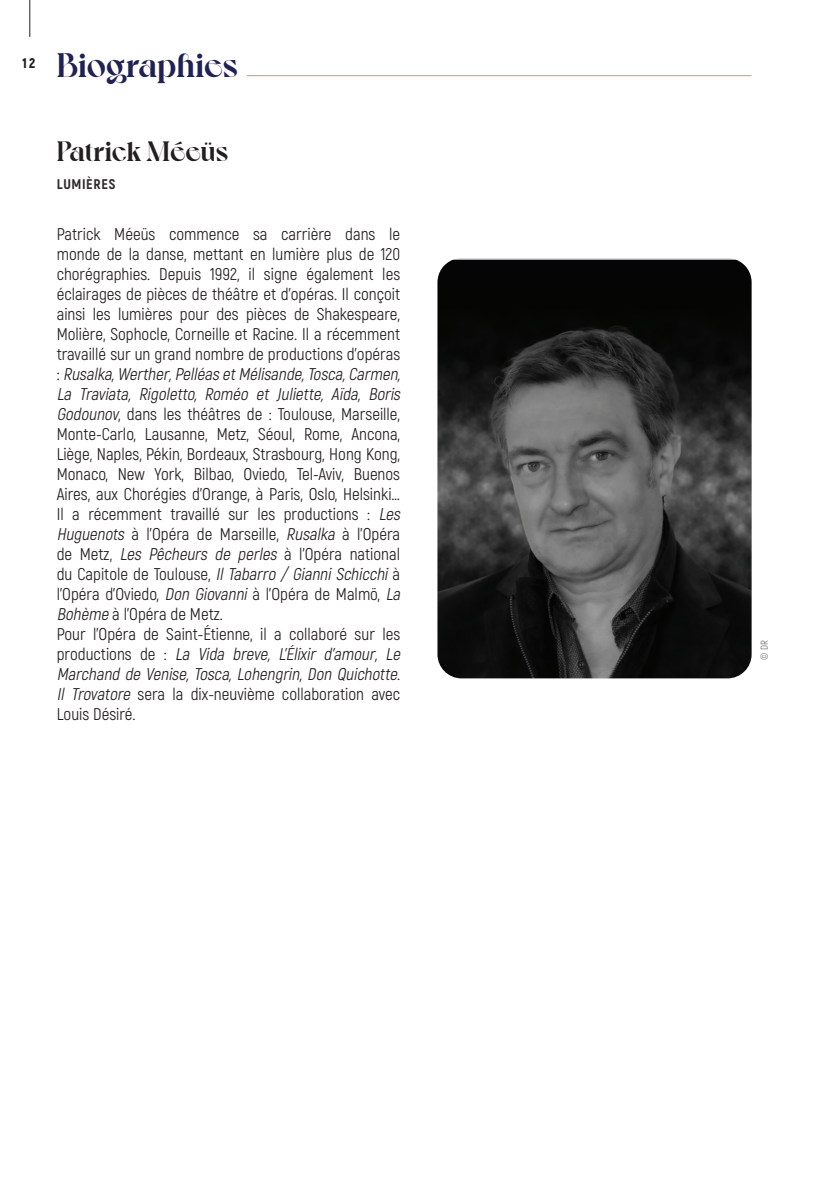
<style>
.page{position:relative;width:823px;height:1191px;background:#fff}
.page>*{position:absolute;margin:0;border:0;box-sizing:border-box;transform-origin:0 0}
.t1{font:700 34px "Voyage";color:#1f2252}
.t2{font:700 28px "Voyage";color:#231f20}
.t3{font:17px/20px "Akrobat";color:#231f20}
.t4{font:800 14px "Akrobat";letter-spacing:.045em;color:#2e2b2c}
.t5{font:900 14px "Akrobat";color:#231f20}
.t6{font:10px "Akrobat";color:#6c6d70}
.s1{font-style:italic}
</style>
<div class="page">
<hr style="left:29px;top:0;width:1px;height:37px;background:#231f20">
<img style="left:437px;top:260px;width:314px;height:418px">
<hr style="left:247px;top:75px;width:504px;height:1px;background:#cd9f57">
<p class="t5" style="left:22px;top:54px;width:14px">12</p>
<h1 class="t1" style="left:57px;top:45px;width:182px">Biographies</h1>
<h2 class="t2" style="left:57px;top:135px;width:173px">Patrick Méeüs</h2>
<p class="t4" style="left:57px;top:175px;width:60px">LUMIÈRES</p>
<p class="t3" style="left:57px;top:224px;width:348px">Patrick Méeüs commence sa carrière dans le monde de la danse, mettant en lumière plus de 120 chorégraphies. Depuis 1992, il signe également les éclairages de pièces de théâtre et d’opéras. Il conçoit ainsi les lumières pour des pièces de Shakespeare, Molière, Sophocle, Corneille et Racine. Il a récemment travaillé sur un grand nombre de productions d’opéras : <span class="s1">Rusalka,Werther,Pelléas etMélisande,Tosca,Carmen, La Traviata, Rigoletto, Roméo et Juliette, Aïda, Boris Godounov</span>, dans les théâtres de : Toulouse, Marseille, Monte-Carlo, Lausanne, Metz, Séoul, Rome, Ancona, Liège, Naples, Pékin, Bordeaux, Strasbourg, Hong Kong, Monaco, New York, Bilbao, Oviedo, Tel-Aviv, Buenos Aires, aux Chorégies d’Orange, à Paris, Oslo, Helsinki… Il a récemment travaillé sur les productions : <span class="s1">Les Huguenots</span> à l’Opéra de Marseille, <span class="s1">Rusalka</span> à l’Opéra de Metz, <span class="s1">Les Pêcheurs de perles</span> à l’Opéra national d u Ca p it o l e d e To u l o u s e , <span class="s1">Il Tabarro / Gianni Schicchi</span> à l’Opéra d’Oviedo, <span class="s1">Don Giovanni</span> à l’Opéra de Malmö, <span class="s1">La Bohème</span> à l’Opéra de Metz.<br>Pour l’Opéra de Saint-Étienne, il a collaboré sur les p r o d u c t i o n s d e : <span class="s1">La Vida breve, L’Élixir d’amour, Le Marchand de Venise, Tosca, Lohengrin, Don Quichotte</span>.<br><span class="s1">Il Trovatore</span> sera la dix-neuvième collaboration avec Louis Désiré.</p>
<p class="t6" style="left:757px;top:660px;width:21px;rotate:-90deg">© DR</p>
</div>
